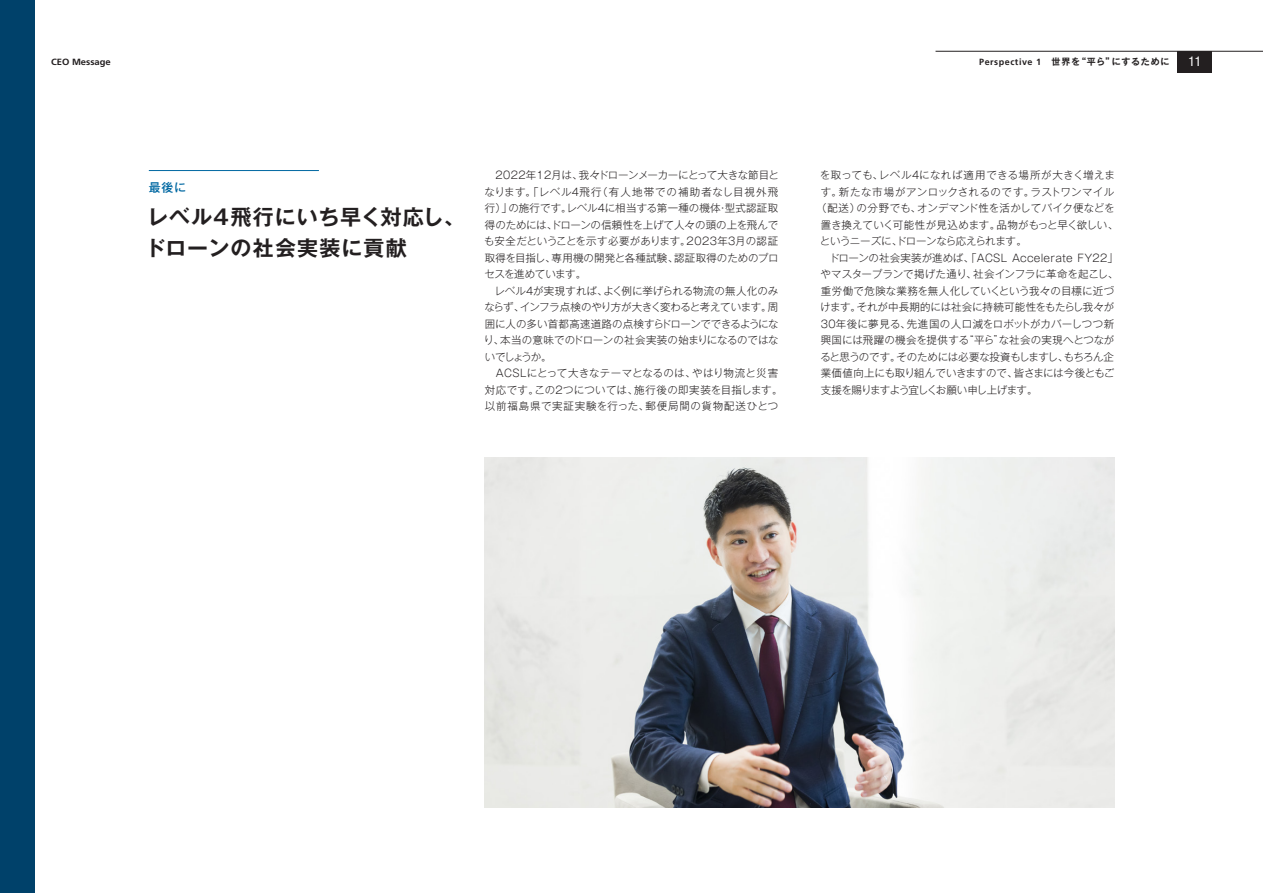
<style>
.page{position:relative;width:1263px;height:893px;background:#fff}
.page>*{position:absolute;margin:0;border:0;box-sizing:border-box;transform-origin:0 0}
.t1{font:700 21px/31.5px "Gothic MB101 Pro De";letter-spacing:.05em;color:#231f20}
.t2{font:condensed 13.5px "Helvetica Neue LT Std";color:#fff}
.t3{font:500 12px "Gothic MB101 Pro";color:#0068a2}
.t4{font:300 10.5px/16.5px "Gothic MB101 Pro";letter-spacing:.005em;color:#231f20}
.t5{font:300 10.5px "Gothic MB101 Pro";letter-spacing:-.04em;color:#231f20}
.t6{font:300 10.5px "Gothic MB101 Pro";letter-spacing:-.025em;color:#231f20}
.t7{font:300 10.5px "Gothic MB101 Pro";letter-spacing:.04em;color:#231f20}
.t8{font:300 10.5px "Gothic MB101 Pro";letter-spacing:.05em;color:#231f20}
.t9{font:300 10.5px "Gothic MB101 Pro";letter-spacing:-.06em;color:#231f20}
.t10{font:700 9px "Gothic MB101 Pro De";letter-spacing:.08em;color:#231f20}
.t11{font:700 9px "Frutiger LT Std";color:#231f20;scale:1.05 1}
.s1{font-family:"Frutiger LT Std"}
</style>
<div class="page">
<div style="left:0;top:0;width:34px;height:893px;background:#00416a"></div>
<div style="left:1178px;top:51px;width:34px;height:21px;background:#231f20"></div>
<hr style="left:935px;top:51px;width:328px;height:1px;background:#231f20">
<img style="left:485px;top:457px;width:629px;height:351px">
<hr style="left:149px;top:170px;width:170px;height:1px;background:#0068a2">
<p class="t11" style="left:51px;top:56px;width:59px">CEO Message</p>
<p class="t10" style="left:979px;top:54px;width:192px"><span class="s1">Perspective 1</span>　世界を“平ら”にするために</p>
<p class="t2" style="left:1188px;top:54px;width:14px">11</p>
<p class="t3" style="left:149px;top:177px;width:39px">最後に</p>
<h1 class="t1" style="left:145px;top:199px;width:322px">レベル4飛行にいち早く対応し、ドローンの社会実装に貢献</h1>
<p class="t4" style="left:484px;top:166px;width:300px">　2022年12月は、我々ドローンメーカーにとって大きな節目となります。「レベル4飛行（有人地帯での補助者なし目視外飛行）」の施行です。レベル4に相当する第一種の機体・型式認証取得のためには、ドローンの信頼性を上げて人々の頭の上を飛んでも安全だということを示す必要があります。2023年3月の認証取得を目指し、専用機の開発と各種試験、認証取得のためのプロセスを進めています。<br>　レベル4が実現すれば、よく例に挙げられる物流の無人化のみならず、インフラ点検のやり方が大きく変わると考えています。周囲に人の多い首都高速道路の点検すらドローンでできるようになり、本当の意味でのドローンの社会実装の始まりになるのではないでしょうか。<br>　ACSLにとって大きなテーマとなるのは、やはり物流と災害対応です。この2つについては、施行後の即実装を目指します。以前福島県で実証実験を行った、郵便局間の貨物配送ひとつ</p>
<p class="t7" style="left:820px;top:167px;width:296px">を取っても、レベル4になれば適用できる場所が大きく増えま</p>
<p class="t8" style="left:821px;top:183px;width:295px">す。新たな市場がアンロックされるのです。ラストワンマイル</p>
<p class="t4" style="left:816px;top:199px;width:300px">（配送）の分野でも、オンデマンド性を活かしてバイク便などを</p>
<p class="t4" style="left:821px;top:215px;width:299px">置き換えていく可能性が見込めます。品物がもっと早く欲しい、</p>
<p class="t5" style="left:820px;top:233px;width:208px">というニーズに、ドローンなら応えられます。</p>
<p class="t4" style="left:821px;top:248px;width:299px">　ドローンの社会実装が進めば、「ACSL Accelerate FY22」</p>
<p class="t4" style="left:820px;top:265px;width:299px">やマスタープランで掲げた通り、社会インフラに革命を起こし、</p>
<p class="t4" style="left:821px;top:281px;width:295px">重労働で危険な業務を無人化していくという我々の目標に近づ</p>
<p class="t4" style="left:820px;top:298px;width:296px">けます。それが中長期的には社会に持続可能性をもたらし我々が</p>
<p class="t4" style="left:821px;top:314px;width:295px">30年後に夢見る、先進国の人口減をロボットがカバーしつつ新</p>
<p class="t4" style="left:821px;top:330px;width:295px">興国には飛躍の機会を提供する“平ら”な社会の実現へとつなが</p>
<p class="t5" style="left:820px;top:348px;width:295px">ると思うのです。そのためには必要な投資もしますし、もちろん企</p>
<p class="t6" style="left:821px;top:364px;width:295px">業価値向上にも取り組んでいきますので、皆さまには今後ともご</p>
<p class="t9" style="left:821px;top:381px;width:218px">支援を賜りますよう宜しくお願い申し上げます。</p>
</div>
